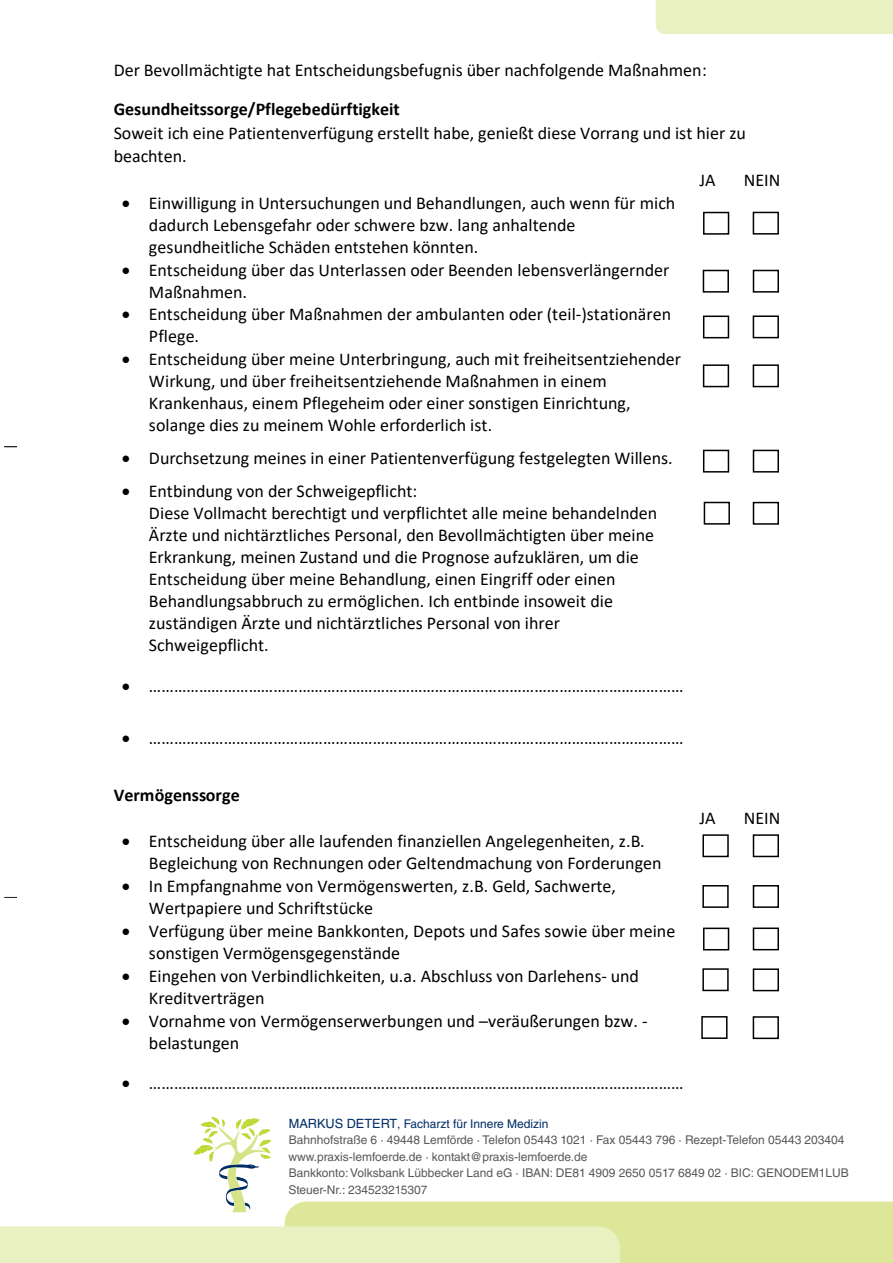
<style>
.page{position:relative;width:893px;height:1263px;background:#fff}
.page>*{position:absolute;margin:0;border:0;box-sizing:border-box;transform-origin:0 0}
.t1{font:18px/21.9px "Calibri";color:#000}
.t2{font:700 18px "Calibri";letter-spacing:.005em;color:#000}
.t3{font:12px/16.5px "Helvetica LT Std";color:#57585a}
.s1{font-weight:700}
.s2{font-size:12.75px;color:#002d66}
.s3{color:#002d66}
</style>
<div class="page">
<svg style="left:4px;top:897px;width:13px;height:1px"></svg>
<svg style="left:4px;top:446px;width:13px;height:1px"></svg>
<div style="left:656px;top:0;width:237px;height:34px;background:#e9f0c1"></div>
<svg style="left:0;top:1116px;width:893px;height:147px"></svg>
<div style="left:753px;top:212px;width:26px;height:23px;border:2px solid #000"></div>
<div style="left:703px;top:212px;width:26px;height:23px;border:2px solid #000"></div>
<div style="left:753px;top:270px;width:26px;height:23px;border:2px solid #000"></div>
<div style="left:703px;top:270px;width:26px;height:23px;border:2px solid #000"></div>
<div style="left:753px;top:315px;width:26px;height:23px;border:2px solid #000"></div>
<div style="left:703px;top:316px;width:26px;height:22px;border:2px solid #000"></div>
<div style="left:753px;top:364px;width:26px;height:23px;border:2px solid #000"></div>
<div style="left:703px;top:364px;width:26px;height:23px;border:2px solid #000"></div>
<div style="left:753px;top:450px;width:26px;height:23px;border:2px solid #000"></div>
<div style="left:703px;top:450px;width:26px;height:23px;border:2px solid #000"></div>
<div style="left:753px;top:502px;width:26px;height:23px;border:2px solid #000"></div>
<div style="left:704px;top:502px;width:26px;height:23px;border:2px solid #000"></div>
<div style="left:753px;top:834px;width:26px;height:23px;border:2px solid #000"></div>
<div style="left:702px;top:834px;width:27px;height:23px;border:2px solid #000"></div>
<div style="left:753px;top:885px;width:26px;height:23px;border:2px solid #000"></div>
<div style="left:702px;top:885px;width:27px;height:23px;border:2px solid #000"></div>
<div style="left:753px;top:927px;width:26px;height:23px;border:2px solid #000"></div>
<div style="left:703px;top:927px;width:26px;height:23px;border:2px solid #000"></div>
<div style="left:753px;top:968px;width:26px;height:23px;border:2px solid #000"></div>
<div style="left:702px;top:968px;width:27px;height:23px;border:2px solid #000"></div>
<div style="left:753px;top:1016px;width:26px;height:23px;border:2px solid #000"></div>
<div style="left:701px;top:1016px;width:26px;height:23px;border:2px solid #000"></div>
<p class="t1" style="left:114px;top:50px;width:595px;line-height:39.3px">Der Bevollmächtigte hat Entscheidungsbefugnis über nachfolgende Maßnahmen:<br><span class="s1">Gesundheitssorge/Pflegebedürftigkeit</span></p>
<p class="t1" style="left:114px;top:121px;width:634px">Soweit ich eine Patientenverfügung erstellt habe, genießt diese Vorrang und ist hier zu</p>
<p class="t1" style="left:114px;top:145px;width:74px">beachten.</p>
<p class="t1" style="left:699px;top:168px;width:18px">JA</p>
<p class="t1" style="left:744px;top:168px;width:38px">NEIN</p>
<p class="t1" style="left:149px;top:191px;width:528px;text-indent:-27px">• Einwilligung in Untersuchungen und Behandlungen, auch wenn für mich dadurch Lebensgefahr oder schwere bzw. lang anhaltende gesundheitliche Schäden entstehen könnten.</p>
<p class="t1" style="left:149px;top:258px;width:522px;text-indent:-27px">• Entscheidung über das Unterlassen oder Beenden lebensverlängernder<br>Maßnahmen.</p>
<p class="t1" style="left:149px;top:303px;width:524px;text-indent:-27px">• Entscheidung über Maßnahmen der ambulanten oder (teil-)stationären<br>Pflege.</p>
<p class="t1" style="left:149px;top:348px;width:534px;text-indent:-27px">• Entscheidung über meine Unterbringung, auch mit freiheitsentziehender Wirkung, und über freiheitsentziehende Maßnahmen in einem Krankenhaus, einem Pflegeheim oder einer sonstigen Einrichtung, solange dies zu meinem Wohle erforderlich ist.</p>
<p class="t1" style="left:122px;top:447px;width:552px">• Durchsetzung meines in einer Patientenverfügung festgelegten Willens.</p>
<p class="t1" style="left:149px;top:480px;width:510px;text-indent:-27px">• Entbindung von der Schweigepflicht:<br>Diese Vollmacht berechtigt und verpflichtet alle meine behandelnden Ärzte und nichtärztliches Personal, den Bevollmächtigten über meine Erkrankung, meinen Zustand und die Prognose aufzuklären, um die Entscheidung über meine Behandlung, einen Eingriff oder einen Behandlungsabbruch zu ermöglichen. Ich entbinde insoweit die zuständigen Ärzte und nichtärztliches Personal von ihrer Schweigepflicht.</p>
<p class="t1" style="left:122px;top:674px;width:563px">• …………………………………………………………………………………………………………………</p>
<p class="t1" style="left:122px;top:727px;width:563px">• …………………………………………………………………………………………………………………</p>
<p class="t2" style="left:114px;top:782px;width:128px">Vermögenssorge</p>
<p class="t1" style="left:149px;top:829px;width:514px;text-indent:-27px">• Entscheidung über alle laufenden finanziellen Angelegenheiten, z.B.<br>Begleichung von Rechnungen oder Geltendmachung von Forderungen</p>
<p class="t1" style="left:149px;top:874px;width:469px;text-indent:-27px">• In Empfangnahme von Vermögenswerten, z.B. Geld, Sachwerte,<br>Wertpapiere und Schriftstücke</p>
<p class="t1" style="left:149px;top:919px;width:528px;text-indent:-27px">• Verfügung über meine Bankkonten, Depots und Safes sowie über meine sonstigen Vermögensgegenstände</p>
<p class="t1" style="left:149px;top:964px;width:492px;text-indent:-27px">• Eingehen von Verbindlichkeiten, u.a. Abschluss von Darlehens- und<br>Kreditverträgen</p>
<p class="t1" style="left:149px;top:1009px;width:500px;text-indent:-27px">• Vornahme von Vermögenserwerbungen und –veräußerungen bzw. - belastungen</p>
<p class="t1" style="left:122px;top:1072px;width:563px">• …………………………………………………………………………………………………………………</p>
<p class="t1" style="left:699px;top:806px;width:18px">JA</p>
<p class="t1" style="left:744px;top:806px;width:38px">NEIN</p>
<p class="t3" style="left:288px;top:1115px;width:562px"><span class="s2">MARKUS DETERT</span><span class="s3">, Facharzt für Innere Medizin<br></span>Bahnhofstraße 6 · 49448 Lemförde · Telefon 05443 1021 · Fax 05443 796 · Rezept-Telefon 05443 203404 www.praxis-lemfoerde.de · kontakt@praxis-lemfoerde.de<br>Bankkonto: Volksbank Lübbecker Land eG · IBAN: DE81 4909 2650 0517 6849 02 · BIC: GENODEM1LUB Steuer-Nr.: 234523215307</p>
</div>
